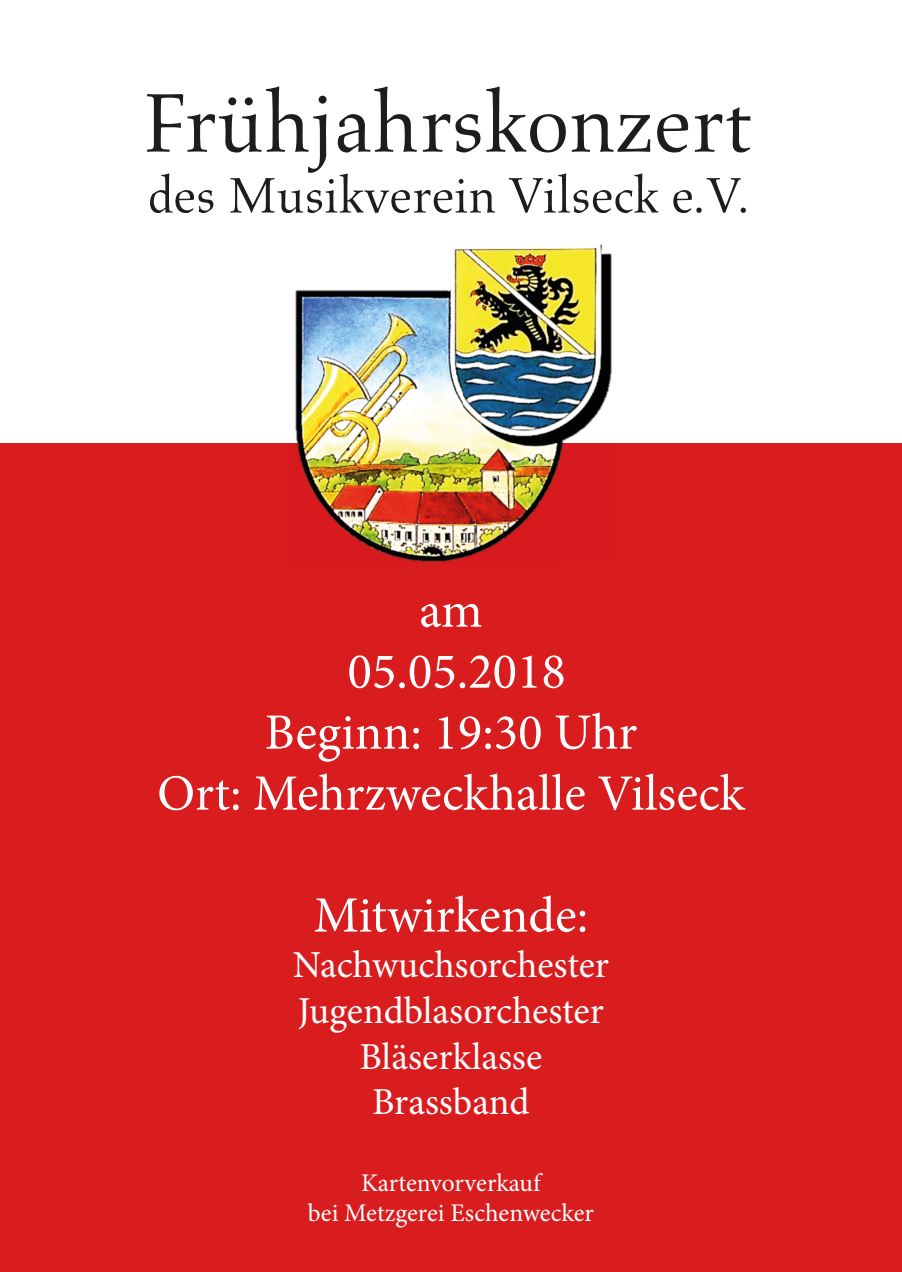
<style>
.page{position:relative;width:902px;height:1272px;background:#fff}
.page>*{position:absolute;margin:0;border:0;box-sizing:border-box;transform-origin:0 0}
.t1{font:84.6px "Aldus LT Std";color:#1d1d1b}
.t2{font:50.78px/60.9px "Minion Pro";color:#fff;text-align:center}
.t3{font:50.78px "Aldus LT Std";color:#1d1d1b}
.t4{font:38.1px/45.7px "Minion Pro";letter-spacing:-.005em;color:#fff;text-align:center}
.t5{font:25.42px/30.5px "Minion Pro";color:#fff;text-align:center}
</style>
<div class="page">
<div style="left:0;top:443px;width:901px;height:828px;background:#d91c1e"></div>
<img style="left:295px;top:244px;width:317px;height:318px">
<h1 class="t1" style="left:143px;top:76px;width:610px">Frühjahrskonzert</h1>
<p class="t3" style="left:148px;top:167px;width:603px">des Musikverein Vilseck e.V.</p>
<p class="t2" style="left:157px;top:580px;width:589px">am<br>05.05.2018<br>Beginn: 19:30 Uhr<br>Ort: Mehrzweckhalle Vilseck</p>
<p class="t2" style="left:313px;top:885px;width:276px">Mitwirkende:</p>
<p class="t4" style="left:293px;top:942px;width:318px">Nachwuchsorchester<br>Jugendblasorchester<br>Bläserklasse<br>Brassband</p>
<p class="t5" style="left:308px;top:1167px;width:288px">Kartenvorverkauf<br>bei Metzgerei Eschenwecker</p>
</div>
